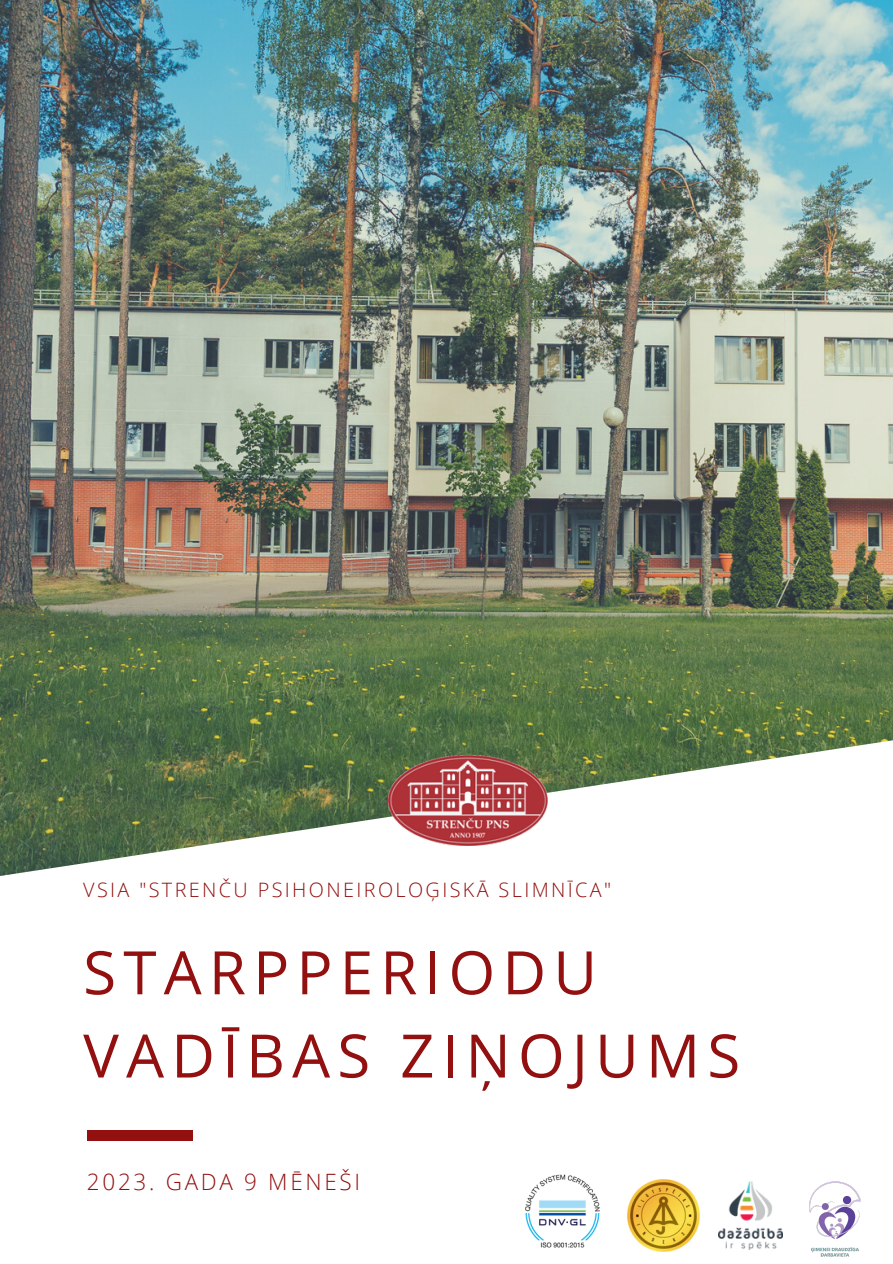
<style>
.page{position:relative;width:893px;height:1264px;background:#fff}
.page>*{position:absolute;margin:0;border:0;box-sizing:border-box;transform-origin:0 0}
.t1{font:60px/83.2px "Open Sans";letter-spacing:.12em;color:#921010}
.t2{font:300 22.5px "Open Sans";letter-spacing:.12em;color:#921010}
.t3{font:300 19.8px "Open Sans";letter-spacing:.12em;color:#921010}
</style>
<div class="page">
<img style="left:0;top:0;width:892px;height:876px">
<div style="left:87px;top:1130px;width:106px;height:10px;background:#921010"></div>
<img style="left:388px;top:755px;width:159px;height:90px">
<img style="left:525px;top:1174px;width:75px;height:74px">
<img style="left:718px;top:1181px;width:64px;height:68px">
<img style="left:627px;top:1179px;width:73px;height:73px">
<img style="left:809px;top:1181px;width:52px;height:76px">
<p class="t3" style="left:83px;top:876px;width:529px">VSIA "STRENČU PSIHONEIROLOĢISKĀ SLIMNĪCA"</p>
<p class="t1" style="left:83px;top:929px;width:658px">STARPPERIODU<br>VADĪBAS ZIŅOJUMS</p>
<p class="t2" style="left:87px;top:1165px;width:275px">2023. GADA 9 MĒNEŠI</p>
</div>
